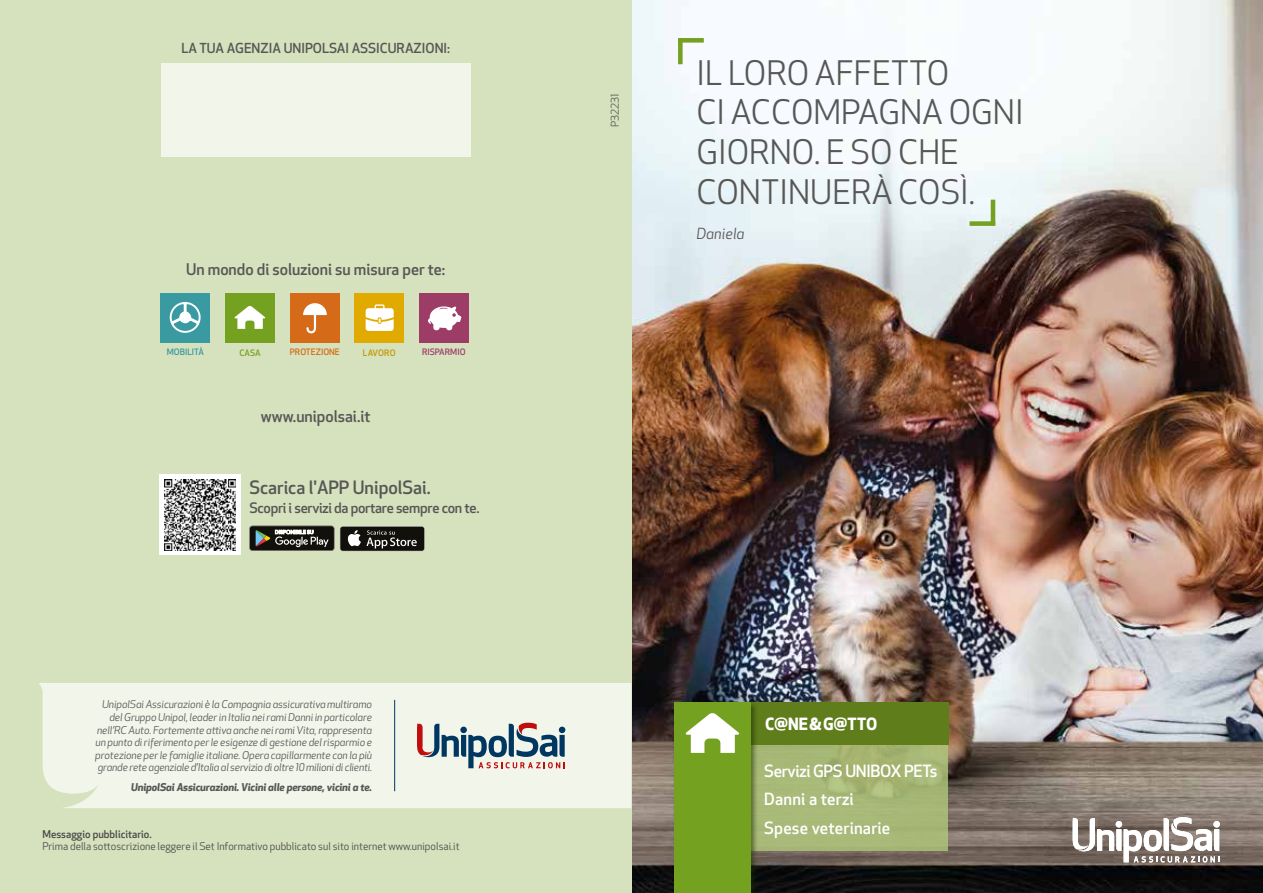
<style>
.page{position:relative;width:1263px;height:893px;background:#fff}
.page>*{position:absolute;margin:0;border:0;box-sizing:border-box;transform-origin:0 0}
.t1{font:33px/39.6px "Apex New";color:#575756}
.t2{font:500 18px "Apex New";color:#575756}
.t3{font:500 16.5px/28.5px "Apex New";letter-spacing:.01em;color:#fff}
.t4{font:700 16.5px "Apex New";color:#fff}
.t5{font:500 15.75px "Apex New";color:#575756}
.t6{font:italic 15px "Apex New";color:#575756}
.t7{font:500 14.1px "Apex New";letter-spacing:-.02em;color:#575756}
.t8{font:500 13.5px "Apex New";color:#575756}
.t9{font:italic 10.5px/12.6px "Apex New";letter-spacing:-.01em;color:#575756;text-align:right}
.t10{font:10.5px "Apex New";color:#4a4a49}
.t11{font:italic 700 10.5px "Apex New";letter-spacing:-.01em;color:#575756}
.t12{font:500 10.5px "Apex New";color:#4a4a49}
.t13{font:10.5px "Apex New";color:#575756}
.t14{font:500 8.7px "Apex New";color:#d56a19}
.t15{font:500 8.7px "Apex New";color:#9e3c68}
.t16{font:500 8.7px "Apex New";color:#399aa2}
.t17{font:500 8.7px "Apex New";letter-spacing:.02em;color:#c39600}
.t18{font:500 8.7px "Apex New";color:#74a120}
.s1{font-weight:800;font-size:12.75px}
</style>
<div class="page">
<img style="left:631px;top:0;width:632px;height:893px">
<svg style="left:678px;top:38px;width:26px;height:5px"></svg>
<svg style="left:678px;top:39px;width:5px;height:25px"></svg>
<svg style="left:969px;top:221px;width:26px;height:5px"></svg>
<hr style="left:991px;top:200px;width:4px;height:25px;background:#74a120">
<svg style="left:1073px;top:817px;width:146px;height:45px"></svg>
<div style="left:747px;top:739px;width:201px;height:111px;background:#a7b877"></div>
<div style="left:748px;top:703px;width:200px;height:42px;background:#5f7d1b"></div>
<div style="left:672px;top:701px;width:86px;height:192px;background:#182b00;opacity:.55"></div>
<div style="left:674px;top:703px;width:76px;height:190px;background:#74a120"></div>
<svg style="left:685px;top:713px;width:55px;height:40px"></svg>
<div style="left:0;top:0;width:631px;height:893px;background:#d6e1bd"></div>
<div style="left:161px;top:63px;width:309px;height:94px;background:#f1f5ea"></div>
<div style="left:290px;top:293px;width:50px;height:50px;background:#d56a19"></div>
<svg style="left:303px;top:303px;width:24px;height:30px"></svg>
<div style="left:419px;top:293px;width:50px;height:50px;background:#9e3c68"></div>
<svg style="left:428px;top:306px;width:33px;height:24px"></svg>
<div style="left:161px;top:293px;width:49px;height:50px;background:#399aa2"></div>
<svg style="left:170px;top:302px;width:31px;height:31px"></svg>
<div style="left:225px;top:293px;width:50px;height:50px;background:#74a120"></div>
<svg style="left:234px;top:306px;width:32px;height:23px"></svg>
<div style="left:354px;top:293px;width:50px;height:50px;background:#e0aa00"></div>
<svg style="left:366px;top:304px;width:28px;height:27px"></svg>
<div style="left:39px;top:683px;width:592px;height:125px;background:#f1f5ea"></div>
<hr style="left:394px;top:700px;width:1px;height:91px;background:#003761">
<svg style="left:417px;top:723px;width:148px;height:45px;background:#a6acb1"></svg>
<div style="left:340px;top:526px;width:85px;height:25px;background:#72716e;border-radius:3px"></div>
<div style="left:340px;top:527px;width:84px;height:24px;background:#12100b;border-radius:2px"></div>
<svg style="left:347px;top:530px;width:70px;height:18px"></svg>
<svg style="left:249px;top:526px;width:85px;height:25px;background:#44443f"></svg>
<div style="left:159px;top:475px;width:81px;height:80px;background:#fff"></div>
<img style="left:164px;top:479px;width:72px;height:71px">
<p class="t8" style="left:181px;top:39px;width:270px">LA TUA AGENZIA UNIPOLSAI ASSICURAZIONI:</p>
<h3 class="t5" style="left:186px;top:259px;width:261px">Un mondo di soluzioni su misura per te:</h3>
<p class="t16" style="left:167px;top:346px;width:38px">MOBILITÀ</p>
<p class="t18" style="left:239px;top:346px;width:23px">CASA</p>
<p class="t14" style="left:290px;top:346px;width:51px">PROTEZIONE</p>
<p class="t17" style="left:363px;top:346px;width:34px">LAVORO</p>
<p class="t15" style="left:422px;top:346px;width:45px">RISPARMIO</p>
<h3 class="t5" style="left:261px;top:406px;width:111px">www.unipolsai.it</h3>
<h2 class="t2" style="left:249px;top:475px;width:183px">Scarica l'APP UnipolSai.</h2>
<h3 class="t7" style="left:249px;top:499px;width:232px">Scopri i servizi da portare sempre con te.</h3>
<p class="t9" style="left:95px;top:698px;width:278px">UnipolSai Assicurazioni è la Compagnia assicurativa multiramo del Gruppo Unipol, leader in Italia nei rami Danni in particolare nell’RC Auto. Fortemente attiva anche nei rami Vita, rappresenta un punto di riferimento per le esigenze di gestione del risparmio e protezione per le famiglie italiane. Opera capillarmente con la più grande rete agenziale d’Italia al servizio di oltre 10 milioni di clienti.</p>
<p class="t11" style="left:131px;top:779px;width:242px">UnipolSai Assicurazioni. Vicini alle persone, vicini a te.</p>
<p class="t12" style="left:43px;top:827px;width:111px">Messaggio pubblicitario.</p>
<p class="t10" style="left:43px;top:840px;width:419px">Prima della sottoscrizione leggere il Set Informativo pubblicato sul sito internet www.unipolsai.it</p>
<p class="t13" style="left:608px;top:127px;width:35px;rotate:-90deg">P32231</p>
<h1 class="t1" style="left:696px;top:53px;width:329px">IL LORO AFFETTO<br>CI ACCOMPAGNA OGNI<br>GIORNO. E SO CHE<br>CONTINUERÀ COSÌ.</h1>
<h3 class="t6" style="left:696px;top:224px;width:50px">Daniela</h3>
<h3 class="t4" style="left:765px;top:712px;width:114px">C<span class="s1">@</span>NE&amp;G<span class="s1">@</span>TTO</h3>
<h3 class="t3" style="left:764px;top:756px;width:175px">Servizi GPS UNIBOX PETs<br>Danni a terzi<br>Spese veterinarie</h3>
</div>
